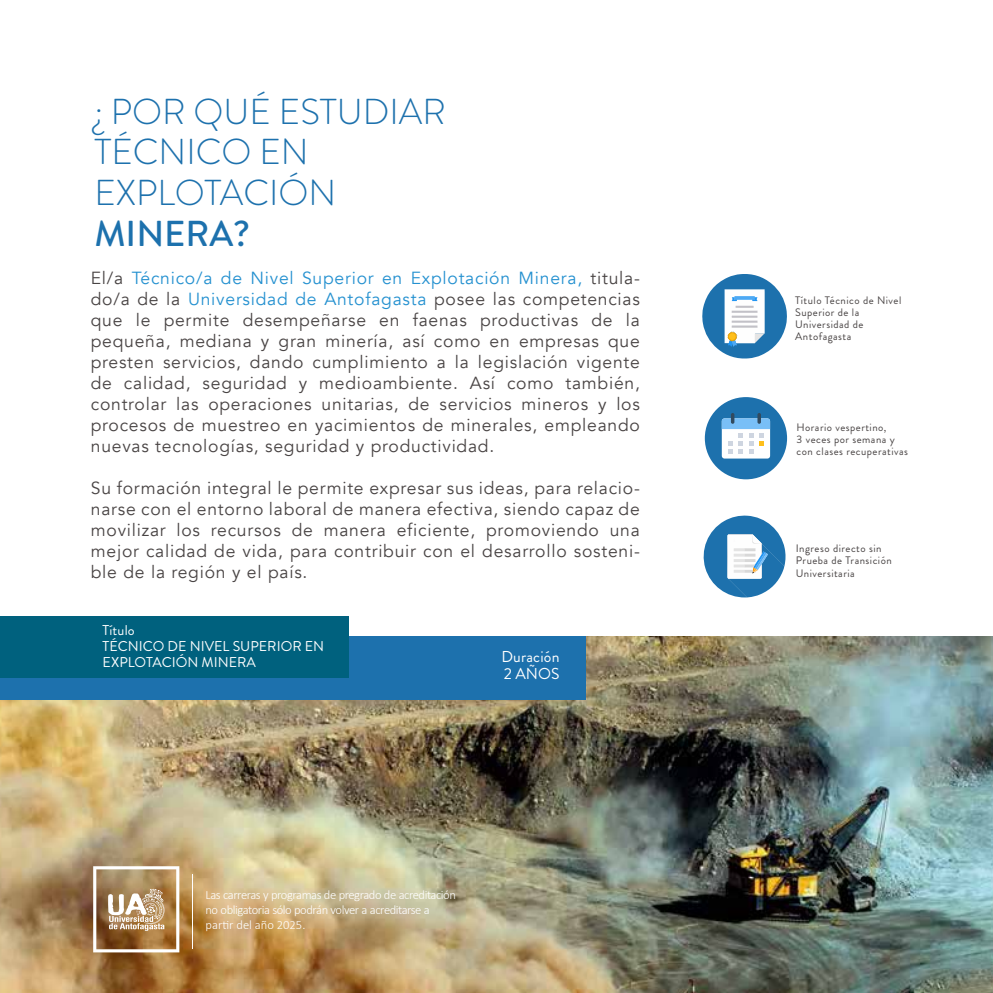
<style>
.page{position:relative;width:993px;height:993px;background:#fff}
.page>*{position:absolute;margin:0;border:0;box-sizing:border-box;transform-origin:0 0}
.t1{font:300 36.05px/40.8px "Brandon Grotesque";color:#1d71ad}
.t2{font:500 36.05px "Brandon Grotesque";color:#1d71ad}
.t3{font:17.5px/21px "Avenir";letter-spacing:.045em;color:#494444;text-align:justify}
.t4{font:15.75px/17.3px "Brandon Grotesque";letter-spacing:.01em;color:#fff}
.t5{font:14.17px/15.6px "Brandon Grotesque";color:#fff}
.t6{font:300 12.6px/15px "Calibri";letter-spacing:-.035em;color:#fff}
.t7{font:10.85px/12.1px "Brandon Grotesque";letter-spacing:.045em;color:#494444}
.s1{color:#2591d0}
</style>
<div class="page">
<img style="left:0;top:636px;width:992px;height:356px">
<svg style="left:93px;top:865px;width:86px;height:87px;background:#b69873"></svg>
<hr style="left:192px;top:873px;width:1px;height:75px;background:#fff">
<div style="left:0;top:635px;width:585px;height:64px;background:#1d71ad"></div>
<div style="left:0;top:615px;width:349px;height:62px;background:#00617e"></div>
<svg style="left:702px;top:274px;width:85px;height:85px"></svg>
<div style="left:728px;top:333px;width:7px;height:7px;background:#febf1b;border-radius:50%"></div>
<div style="left:704px;top:397px;width:82px;height:82px;background:#1d71ad;border-radius:50%"></div>
<div style="left:721px;top:418px;width:48px;height:40px;background:#fff;border-radius:3px"></div>
<svg style="left:721px;top:413px;width:48px;height:41px"></svg>
<svg style="left:703px;top:515px;width:82px;height:82px"></svg>
<h1 class="t1" style="left:94px;top:91px;width:353px">¿ POR QUÉ ESTUDIAR<br>TÉCNICO EN<br>EXPLOTACIÓN</h1>
<h1 class="t2" style="left:94px;top:209px;width:157px">MINERA?</h1>
<p class="t3" style="left:91px;top:268px;width:550px">El/a <span class="s1">Técnico/a de Nivel Superior en Explotación Minera,</span> titula&shy;do/a de la <span class="s1">Universidad de Antofagasta</span> posee las competencias que le permite desempeñarse en faenas productivas de la pequeña, mediana y gran minería, así como en empresas que presten servicios, dando cumplimiento a la legislación vigente de calidad, seguridad y medioambiente. Así como también, controlar las operaciones unitarias, de servicios mineros y los procesos de muestreo en yacimientos de minerales, empleando nuevas tecnologías, seguridad y productividad.</p>
<p class="t3" style="left:91px;top:478px;width:550px">Su formación integral le permite expresar sus ideas, para relacio&shy;narse con el entorno laboral de manera efectiva, siendo capaz de movilizar los recursos de manera eficiente, promoviendo una mejor calidad de vida, para contribuir con el desarrollo sosteni&shy;ble de la región y el país.</p>
<p class="t5" style="left:103px;top:622px;width:223px">Título<br>TÉCNICO DE NIVEL SUPERIOR EN<br>EXPLOTACIÓN MINERA</p>
<p class="t4" style="left:501px;top:647px;width:59px">Duración<br>2 AÑOS</p>
<p class="t6" style="left:205px;top:886px;width:252px">Las carreras y programas de pregrado de acreditación no obligatoria sólo podrán volver a acreditarse a partir del año 2025.</p>
<p class="t7" style="left:795px;top:294px;width:107px">Título Técnico de Nivel<br>Superior de la<br>Universidad de<br>Antofagasta</p>
<p class="t7" style="left:796px;top:421px;width:113px">Horario vespertino,<br>3 veces por semana y con clases recuperativas</p>
<p class="t7" style="left:795px;top:542px;width:97px">Ingreso directo sin<br>Prueba de Transición<br>Universitaria</p>
</div>
